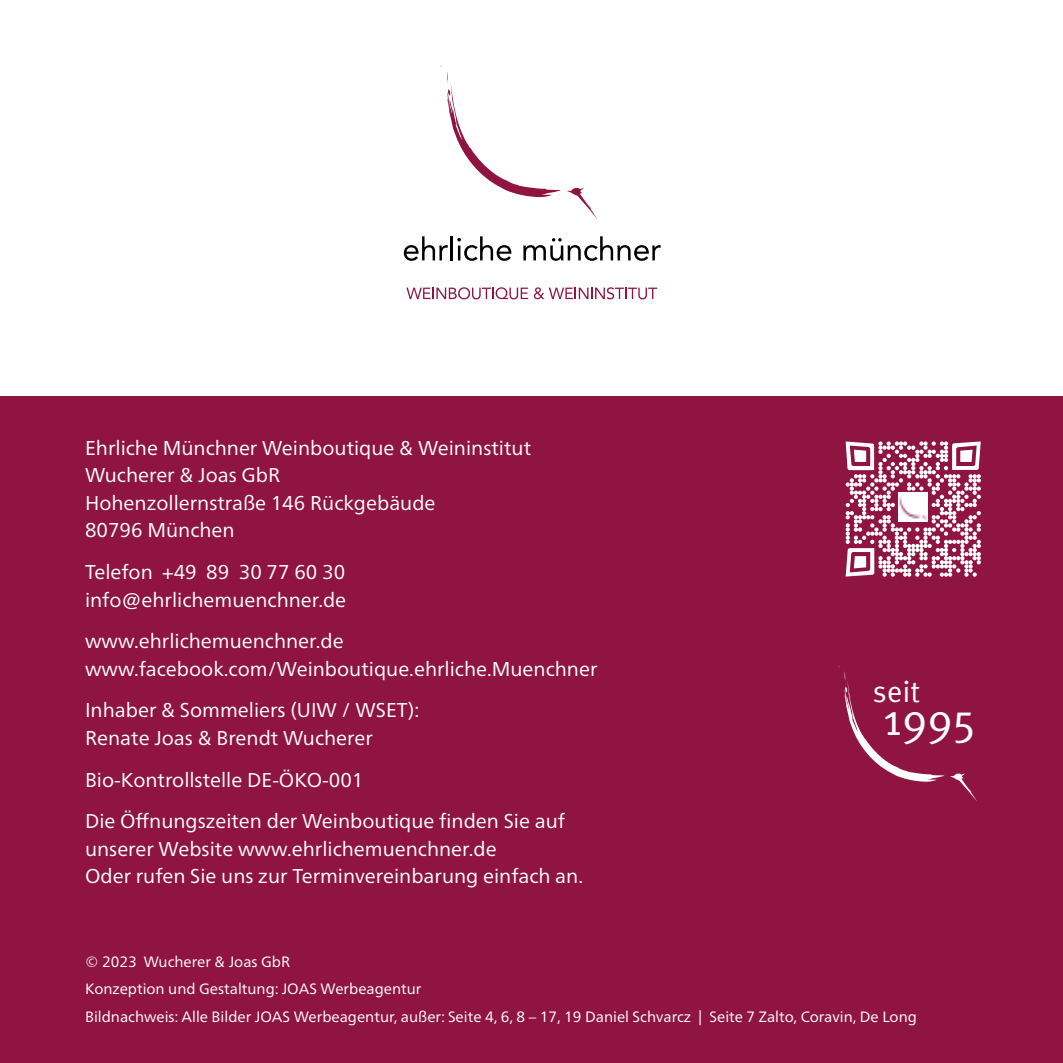
<style>
.page{position:relative;width:1063px;height:1063px;background:#fff}
.page>*{position:absolute;margin:0;border:0;box-sizing:border-box;transform-origin:0 0}
.t1{font:45px "Meta Pro Norm";color:#fff}
.t2{font:30px "Meta Pro Norm";color:#fff}
.t3{font:20px/27.5px "Frutiger Neue LT Pro";color:#fff}
.t4{font:15px/27.5px "Frutiger Neue LT Pro";color:#fff}
</style>
<div class="page">
<div style="left:0;top:397px;width:1063px;height:666px;background:#8f1540"></div>
<svg style="left:440px;top:65px;width:158px;height:155px"></svg>
<svg style="left:404px;top:236px;width:44px;height:25px"></svg>
<hr style="left:451px;top:236px;width:2px;height:24px;background:#000">
<svg style="left:457px;top:236px;width:54px;height:25px"></svg>
<svg style="left:523px;top:236px;width:138px;height:25px"></svg>
<svg style="left:406px;top:287px;width:122px;height:12px"></svg>
<svg style="left:534px;top:287px;width:123px;height:12px"></svg>
<svg style="left:838px;top:665px;width:139px;height:136px"></svg>
<svg style="left:846px;top:441px;width:135px;height:136px"></svg>
<img style="left:899px;top:493px;width:29px;height:28px">
<p class="t3" style="left:85px;top:434px;width:448px">Ehrliche Münchner Weinboutique &amp; Weininstitut<br>Wucherer &amp; Joas GbR<br>Hohenzollernstraße 146 Rückgebäude<br>80796 München</p>
<p class="t3" style="left:85px;top:558px;width:263px">Telefon +49 89 30 77 60 30 info@ehrlichemuenchner.de</p>
<p class="t3" style="left:85px;top:627px;width:514px">www.ehrlichemuenchner.de www.facebook.com/Weinboutique.ehrliche.Muenchner</p>
<p class="t3" style="left:85px;top:696px;width:336px">Inhaber &amp; Sommeliers (UIW / WSET):<br>Renate Joas &amp; Brendt Wucherer</p>
<p class="t3" style="left:85px;top:759px;width:482px;line-height:41.8px">Bio-Kontrollstelle DE-ÖKO-001<br>Die Öffnungszeiten der Weinboutique finden Sie auf</p>
<p class="t3" style="left:85px;top:835px;width:500px">unserer Website www.ehrlichemuenchner.de<br>Oder rufen Sie uns zur Terminvereinbarung einfach an.</p>
<h2 class="t2" style="left:872px;top:669px;width:49px">seit</h2>
<h1 class="t1" style="left:883px;top:685px;width:94px">1995</h1>
<p class="t4" style="left:85px;top:947px;width:833px">© 2023 Wucherer &amp; Joas GbR<br>Konzeption und Gestaltung: JOAS Werbeagentur<br>Bildnachweis: Alle Bilder JOAS Werbeagentur, außer: Seite 4, 6, 8 – 17, 19 Daniel Schvarcz | Seite 7 Zalto, Coravin, De Long</p>
</div>
